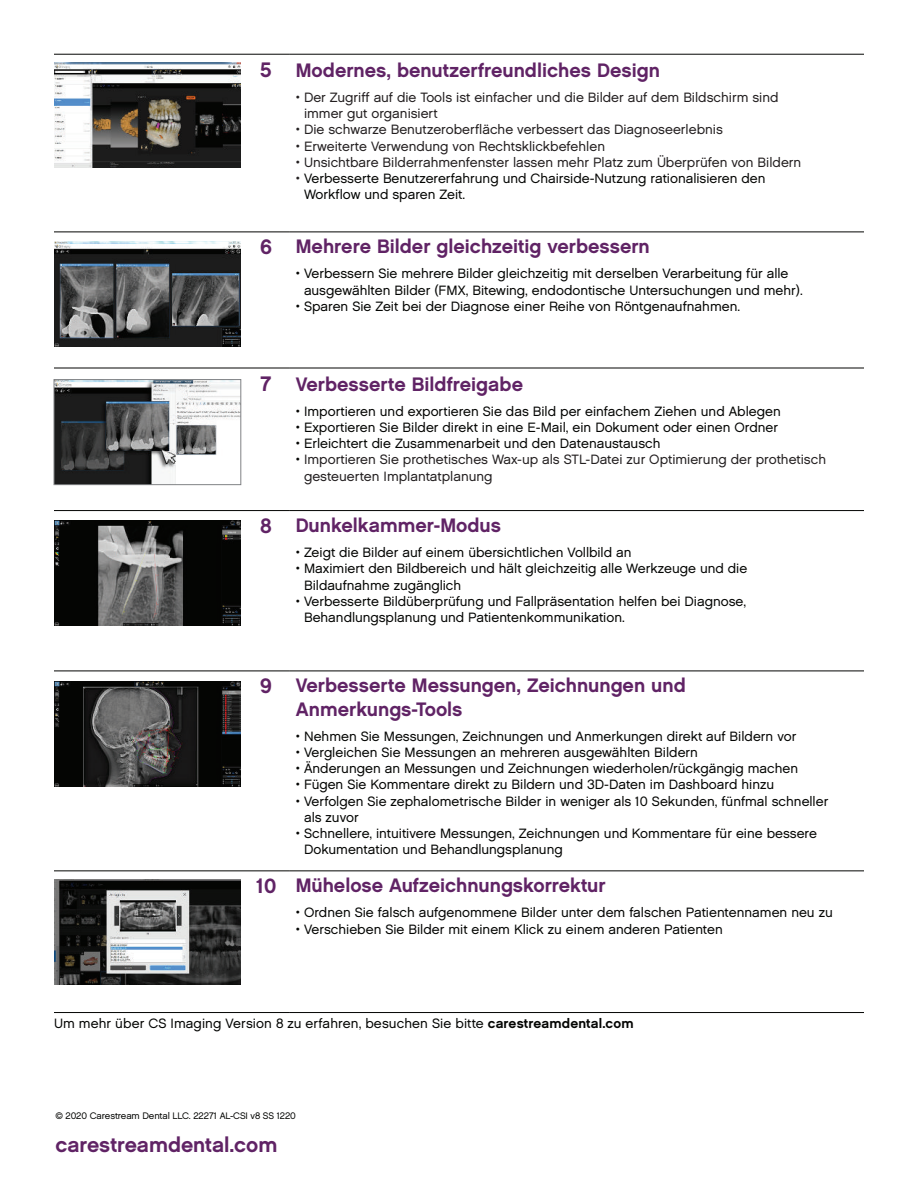
<style>
.page{position:relative;width:918px;height:1188px;background:#fff}
.page>*{position:absolute;margin:0;border:0;box-sizing:border-box;transform-origin:0 0}
.t1{font:21px "Chalet New York Nineteen Sixty";letter-spacing:-.005em;color:#602365}
.t2{font:19.5px/23.4px "Chalet New York Nineteen Sixty";color:#602365}
.t3{font:13.5px/16.2px "Chalet London Nineteen Sixty";color:#040503}
.t4{font:13.5px/16.2px "Chalet London Nineteen Sixty";color:#231f20}
.t5{font:9.45px "Chalet London Nineteen Sixty";letter-spacing:-.01em;color:#040503}
.s1{font-size:21px}
.s2{color:#231f20}
.s3{color:#040503}
.s4{font-family:"Chalet New York Nineteen Sixty"}
</style>
<div class="page">
<hr style="left:54px;top:54px;width:189px;height:1px;background:#040503">
<hr style="left:243px;top:54px;width:46px;height:1px;background:#040503">
<hr style="left:289px;top:54px;width:575px;height:1px;background:#040503">
<hr style="left:54px;top:232px;width:189px;height:1px;background:#040503">
<hr style="left:243px;top:232px;width:46px;height:1px;background:#040503">
<hr style="left:289px;top:232px;width:575px;height:1px;background:#040503">
<hr style="left:54px;top:368px;width:189px;height:1px;background:#040503">
<hr style="left:243px;top:368px;width:46px;height:1px;background:#040503">
<hr style="left:289px;top:368px;width:575px;height:1px;background:#040503">
<hr style="left:54px;top:510px;width:189px;height:1px;background:#040503">
<hr style="left:243px;top:510px;width:46px;height:1px;background:#040503">
<hr style="left:289px;top:510px;width:575px;height:1px;background:#040503">
<hr style="left:54px;top:671px;width:189px;height:1px;background:#040503">
<hr style="left:243px;top:671px;width:46px;height:1px;background:#040503">
<hr style="left:289px;top:671px;width:575px;height:1px;background:#040503">
<hr style="left:54px;top:870px;width:189px;height:1px;background:#040503">
<hr style="left:243px;top:870px;width:46px;height:1px;background:#040503">
<hr style="left:289px;top:870px;width:575px;height:1px;background:#040503">
<hr style="left:54px;top:1012px;width:189px;height:1px;background:#040503">
<hr style="left:243px;top:1012px;width:46px;height:1px;background:#040503">
<hr style="left:289px;top:1012px;width:575px;height:1px;background:#040503">
<img style="left:54px;top:63px;width:187px;height:105px">
<img style="left:54px;top:242px;width:187px;height:105px">
<img style="left:56px;top:381px;width:183px;height:102px">
<div style="left:54px;top:379px;width:187px;height:106px;border:1px solid #808285"></div>
<img style="left:54px;top:681px;width:187px;height:106px">
<img style="left:54px;top:520px;width:187px;height:106px">
<img style="left:54px;top:879px;width:187px;height:105px">
<h2 class="t2" style="left:260px;top:58px;width:401px"><span class="s1">5</span> Modernes, benutzerfreundliches Design</h2>
<p class="t4" style="left:304px;top:89px;width:476px;text-indent:-8px">• Der Zugriff auf die Tools ist einfacher und die Bilder auf dem Bildschirm sind immer gut organisiert</p>
<p class="t4" style="left:296px;top:121px;width:428px">• Die schwarze Benutzeroberfläche verbessert das Diagnoseerlebnis</p>
<p class="t4" style="left:296px;top:138px;width:311px">• Erweiterte Verwendung von Rechtsklickbefehlen</p>
<p class="t4" style="left:296px;top:154px;width:507px">• Unsichtbare Bilderrahmenfenster lassen mehr Platz zum Überprüfen von Bildern</p>
<p class="t3" style="left:304px;top:170px;width:463px;text-indent:-8px"><span class="s2">•</span> Verbesserte Benutzererfahrung und Chairside-Nutzung rationalisieren den<br>Workflow und sparen Zeit.</p>
<h2 class="t2" style="left:260px;top:234px;width:391px"><span class="s1">6</span> Mehrere Bilder gleichzeitig verbessern</h2>
<p class="t3" style="left:304px;top:266px;width:500px;text-indent:-8px">• Verbessern Sie mehrere Bilder gleichzeitig mit derselben Verarbeitung für alle ausgewählten Bilder (FMX, Bitewing, endodontische Untersuchungen und mehr).</p>
<p class="t3" style="left:296px;top:298px;width:446px">• Sparen Sie Zeit bei der Diagnose einer Reihe von Röntgenaufnahmen.</p>
<h2 class="t2" style="left:261px;top:372px;width:264px"><span class="s1">7</span> Verbesserte Bildfreigabe</h2>
<p class="t3" style="left:296px;top:403px;width:486px">• Importieren und exportieren Sie das Bild per einfachem Ziehen und Ablegen</p>
<p class="t3" style="left:296px;top:419px;width:484px">• Exportieren Sie Bilder direkt in eine E-Mail, ein Dokument oder einen Ordner</p>
<p class="t3" style="left:296px;top:435px;width:366px">• Erleichtert die Zusammenarbeit und den Datenaustausch</p>
<p class="t4" style="left:304px;top:451px;width:524px;text-indent:-8px"><span class="s3">•</span> Importieren Sie prothetisches Wax-up als STL-Datei zur Optimierung der prothetisch gesteuerten Implantatplanung</p>
<h2 class="t2" style="left:260px;top:513px;width:242px"><span class="s1">8</span> Dunkelkammer-Modus</h2>
<p class="t3" style="left:296px;top:544px;width:337px">• Zeigt die Bilder auf einem übersichtlichen Vollbild an</p>
<p class="t3" style="left:304px;top:560px;width:445px;text-indent:-8px">• Maximiert den Bildbereich und hält gleichzeitig alle Werkzeuge und die<br>Bildaufnahme zugänglich</p>
<p class="t3" style="left:304px;top:593px;width:444px;text-indent:-8px">• Verbesserte Bildüberprüfung und Fallpräsentation helfen bei Diagnose,<br>Behandlungsplanung und Patientenkommunikation.</p>
<h2 class="t2" style="left:296px;top:674px;width:392px;text-indent:-36px"><span class="s1">9</span> Verbesserte Messungen, Zeichnungen und<br>Anmerkungs-Tools</h2>
<p class="t3" style="left:296px;top:728px;width:502px">• Nehmen Sie Messungen, Zeichnungen und Anmerkungen direkt auf Bildern vor</p>
<p class="t3" style="left:296px;top:744px;width:404px">• Vergleichen Sie Messungen an mehreren ausgewählten Bildern</p>
<p class="t3" style="left:296px;top:760px;width:504px">• Änderungen an Messungen und Zeichnungen wiederholen/rückgängig machen</p>
<p class="t3" style="left:296px;top:777px;width:480px">• Fügen Sie Kommentare direkt zu Bildern und 3D-Daten im Dashboard hinzu</p>
<p class="t3" style="left:304px;top:793px;width:526px;text-indent:-8px">• Verfolgen Sie zephalometrische Bilder in weniger als 10 Sekunden, fünfmal schneller als zuvor</p>
<p class="t3" style="left:304px;top:825px;width:514px;text-indent:-8px">• Schnellere, intuitivere Messungen, Zeichnungen und Kommentare für eine bessere<br>Dokumentation und Behandlungsplanung</p>
<h2 class="t2" style="left:256px;top:873px;width:351px"><span class="s1">10</span> Mühelose Aufzeichnungskorrektur</h2>
<p class="t3" style="left:296px;top:905px;width:538px">• Ordnen Sie falsch aufgenommene Bilder unter dem falschen Patientennamen neu zu</p>
<p class="t3" style="left:296px;top:921px;width:428px">• Verschieben Sie Bilder mit einem Klick zu einem anderen Patienten</p>
<p class="t3" style="left:54px;top:1015px;width:581px">Um mehr über CS Imaging Version 8 zu erfahren, besuchen Sie bitte <span class="s4">carestreamdental.com</span></p>
<p class="t5" style="left:55px;top:1110px;width:242px">© 2020 Carestream Dental LLC. 22271 AL-CSI v8 SS 1220</p>
<h1 class="t1" style="left:55px;top:1131px;width:223px">carestreamdental.com</h1>
</div>
